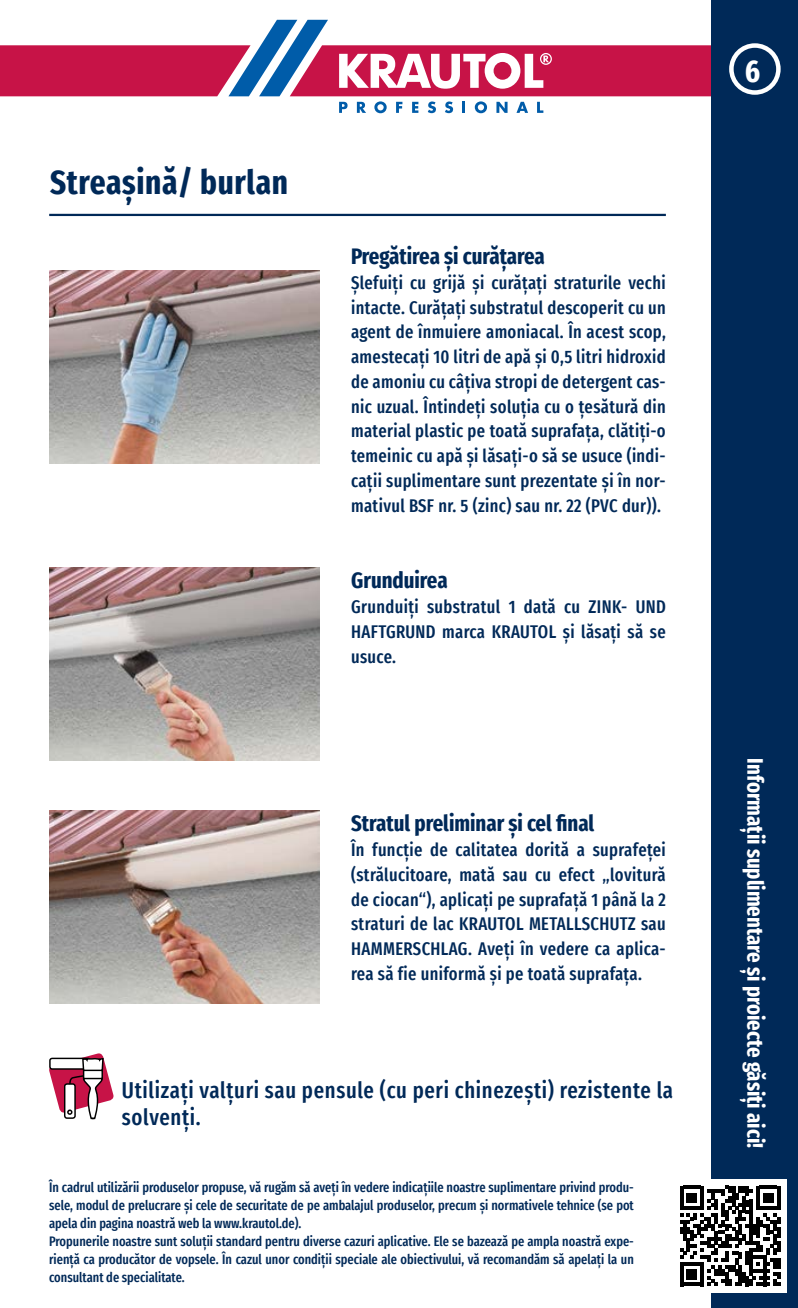
<style>
.page{position:relative;width:798px;height:1308px;background:#fff}
.page>*{position:absolute;margin:0;border:0;box-sizing:border-box;transform-origin:0 0}
.t1{font:700 extra-condensed 40.5px "Fira Sans";color:#fff}
.t2{font:700 extra-condensed 33.75px "Fira Sans";letter-spacing:.02em;color:#002958}
.t3{font:700 extra-condensed 31.5px "Fira Sans";color:#fff}
.t4{font:500 extra-condensed 22.5px/27px "Fira Sans";letter-spacing:.03em;color:#002958}
.t5{font:700 extra-condensed 22.5px "Fira Sans";color:#002958}
.t6{font:700 extra-condensed 22.5px "Fira Sans";color:#fff}
.t7{font:500 extra-condensed 18px/24.8px "Fira Sans";letter-spacing:.02em;color:#002958;text-align:justify}
.t8{font:500 extra-condensed 13.5px/18px "Fira Sans";color:#002958}
</style>
<div class="page">
<svg style="left:0;top:20px;width:711px;height:93px"></svg>
<div style="left:711px;top:0;width:86px;height:1307px;background:#002958"></div>
<div style="left:728px;top:43px;width:52px;height:52px;border:4px solid #fff;border-radius:50%"></div>
<img style="left:49px;top:270px;width:270px;height:193px">
<img style="left:49px;top:567px;width:271px;height:193px">
<img style="left:49px;top:810px;width:270px;height:193px">
<div style="left:673px;top:1179px;width:113px;height:113px;background:#fff"></div>
<svg style="left:680px;top:1185px;width:100px;height:101px"></svg>
<hr style="left:49px;top:214px;width:616px;height:2px;background:#002958">
<svg style="left:49px;top:1053px;width:65px;height:66px"></svg>
<h2 class="t2" style="left:50px;top:154px;width:239px">Streaşină/ burlan</h2>
<p class="t5" style="left:351px;top:237px;width:195px">Pregătirea şi curăţarea</p>
<p class="t7" style="left:351px;top:269px;width:316px">Şlefuiţi cu grijă şi curăţaţi straturile vechi intacte. Curăţaţi substratul descoperit cu un agent de înmuiere amoniacal. În acest scop, amestecaţi 10 litri de apă şi 0,5 litri hidroxid de amoniu cu câţiva stropi de detergent cas&shy;nic uzual. Întindeţi soluţia cu o ţesătură din material plastic pe toată suprafaţa, clătiţi-o temeinic cu apă şi lăsaţi-o să se usuce (indi&shy;caţii suplimentare sunt prezentate şi în nor&shy;mativul BSF nr. 5 (zinc) sau nr. 22 (PVC dur)).</p>
<p class="t5" style="left:351px;top:561px;width:98px">Grunduirea</p>
<p class="t7" style="left:351px;top:593px;width:316px">Grunduiţi substratul 1 dată cu ZINK- UND HAFTGRUND marca KRAUTOL şi lăsaţi să se usuce.</p>
<p class="t5" style="left:351px;top:804px;width:244px">Stratul preliminar şi cel final</p>
<p class="t7" style="left:351px;top:836px;width:316px">În funcţie de calitatea dorită a suprafeţei (strălucitoare, mată sau cu efect „lovitură de ciocan“), aplicaţi pe suprafaţă 1 până la 2 straturi de lac KRAUTOL METALLSCHUTZ sau HAMMERSCHLAG. Aveţi în vedere ca aplica&shy;rea să fie uniformă şi pe toată suprafaţa.</p>
<p class="t4" style="left:122px;top:1075px;width:552px">Utilizaţi valţuri sau pensule (cu peri chinezeşti) rezistente la solvenţi.</p>
<p class="t8" style="left:49px;top:1177px;width:586px">În cadrul utilizării produselor propuse, vă rugăm să aveţi în vedere indicaţiile noastre suplimentare privind produ&shy;sele, modul de prelucrare şi cele de securitate de pe ambalajul produselor, precum şi normativele tehnice (se pot apela din pagina noastră web la www.krautol.de).<br>Propunerile noastre sunt soluţii standard pentru diverse cazuri aplicative. Ele se bazează pe ampla noastră expe&shy;rienţă ca producător de vopsele. În cazul unor condiţii speciale ale obiectivului, vă recomandăm să apelaţi la un consultant de specialitate.</p>
<h3 class="t3" style="left:744px;top:45px;width:17px">6</h3>
<h1 class="t1" style="left:744px;top:42px;width:17px">1</h1>
<p class="t6" style="left:773px;top:758px;width:391px;rotate:90deg">Informaţii suplimentare şi proiecte găsiţi aici!</p>
</div>
